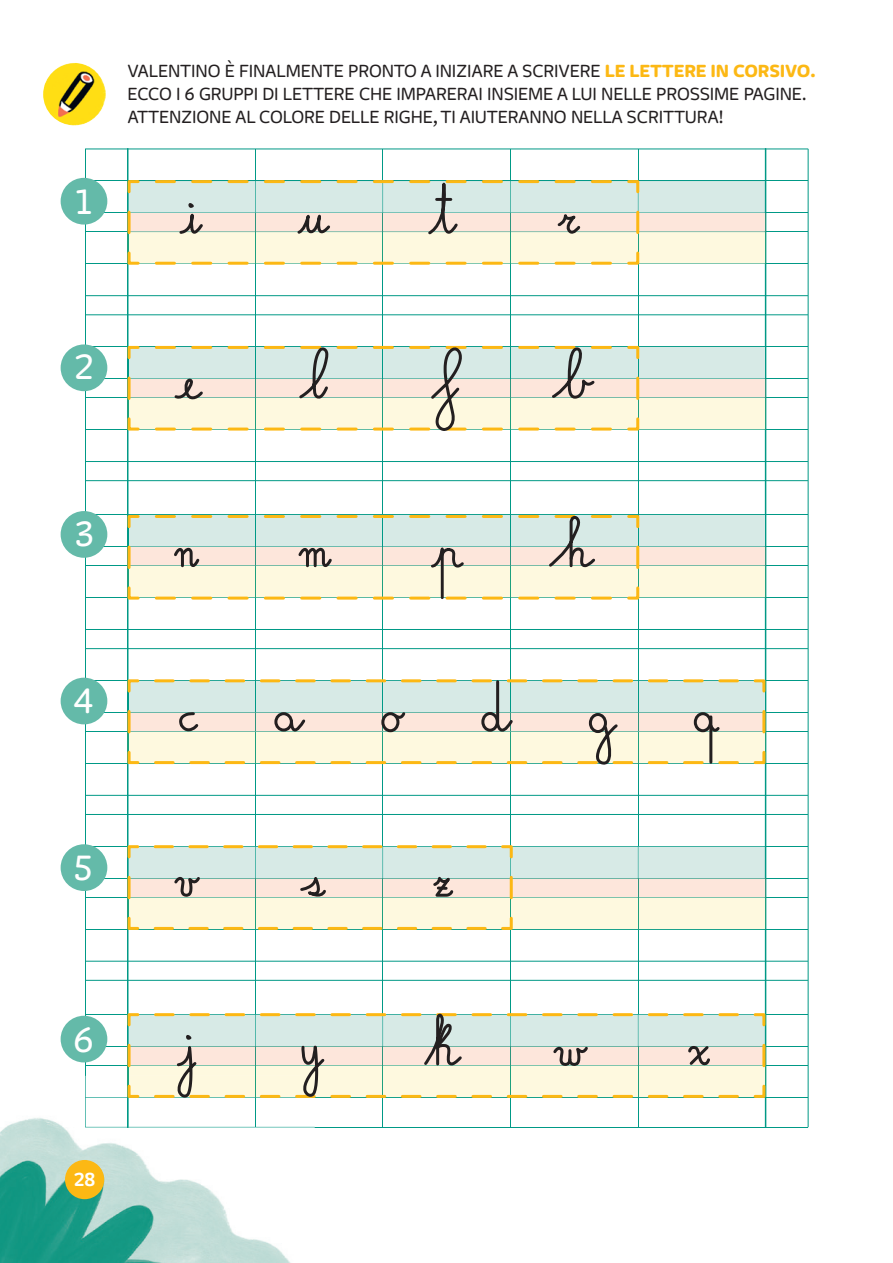
<style>
.page{position:relative;width:893px;height:1263px;background:#fff}
.page>*{position:absolute;margin:0;border:0;box-sizing:border-box;transform-origin:0 0}
.t1{font:500 39px "Freight Round Pro";color:#fff}
.t2{font:21px "Freight Round Pro Semi";color:#fff}
.t3{font:500 19.5px/23.4px "Freight Round Pro";letter-spacing:-.01em;color:#231f20}
.s1{font-weight:700;color:#fcb814}
</style>
<div class="page">
<hr style="left:85px;top:149px;width:723px;height:1px;background:#009986">
<hr style="left:85px;top:149px;width:1px;height:978px;background:#009986">
<hr style="left:255px;top:149px;width:1px;height:978px;background:#009986">
<hr style="left:383px;top:149px;width:1px;height:978px;background:#009986">
<hr style="left:510px;top:149px;width:1px;height:978px;background:#009986">
<hr style="left:638px;top:149px;width:1px;height:978px;background:#009986">
<hr style="left:808px;top:149px;width:1px;height:978px;background:#009986">
<hr style="left:765px;top:148px;width:1px;height:980px;background:#009986">
<hr style="left:127px;top:148px;width:1px;height:980px;background:#009986">
<hr style="left:85px;top:181px;width:723px;height:1px;background:#009986">
<hr style="left:85px;top:213px;width:723px;height:1px;background:#009986">
<hr style="left:85px;top:295px;width:723px;height:1px;background:#009986">
<hr style="left:85px;top:315px;width:723px;height:1px;background:#009986">
<hr style="left:85px;top:763px;width:723px;height:1px;background:#009986">
<hr style="left:85px;top:795px;width:723px;height:1px;background:#009986">
<hr style="left:85px;top:846px;width:723px;height:1px;background:#009986">
<hr style="left:85px;top:814px;width:723px;height:1px;background:#009986">
<hr style="left:85px;top:897px;width:723px;height:1px;background:#009986">
<hr style="left:85px;top:878px;width:723px;height:1px;background:#009986">
<hr style="left:85px;top:929px;width:723px;height:1px;background:#009986">
<hr style="left:85px;top:980px;width:723px;height:1px;background:#009986">
<hr style="left:85px;top:961px;width:723px;height:1px;background:#009986">
<hr style="left:85px;top:1014px;width:723px;height:1px;background:#009986">
<hr style="left:85px;top:1065px;width:723px;height:1px;background:#009986">
<hr style="left:85px;top:1046px;width:723px;height:1px;background:#009986">
<hr style="left:85px;top:1097px;width:723px;height:1px;background:#009986">
<hr style="left:85px;top:680px;width:723px;height:1px;background:#009986">
<hr style="left:85px;top:712px;width:723px;height:1px;background:#009986">
<hr style="left:85px;top:731px;width:723px;height:1px;background:#009986">
<hr style="left:85px;top:264px;width:723px;height:1px;background:#009986">
<hr style="left:85px;top:346px;width:723px;height:1px;background:#009986">
<hr style="left:85px;top:397px;width:723px;height:1px;background:#009986">
<hr style="left:85px;top:378px;width:723px;height:1px;background:#009986">
<hr style="left:85px;top:429px;width:723px;height:1px;background:#009986">
<hr style="left:85px;top:480px;width:723px;height:1px;background:#009986">
<hr style="left:85px;top:461px;width:723px;height:1px;background:#009986">
<hr style="left:85px;top:514px;width:723px;height:1px;background:#009986">
<hr style="left:85px;top:565px;width:723px;height:1px;background:#009986">
<hr style="left:85px;top:546px;width:723px;height:1px;background:#009986">
<hr style="left:85px;top:597px;width:723px;height:1px;background:#009986">
<hr style="left:85px;top:648px;width:723px;height:1px;background:#009986">
<hr style="left:85px;top:629px;width:723px;height:1px;background:#009986">
<hr style="left:85px;top:232px;width:723px;height:1px;background:#009986">
<hr style="left:85px;top:1127px;width:723px;height:1px;background:#009986">
<img style="left:0;top:1101px;width:315px;height:162px">
<img style="left:85px;top:1076px;width:1px;height:51px">
<img style="left:255px;top:1101px;width:1px;height:26px">
<img style="left:127px;top:1101px;width:1px;height:26px">
<img style="left:85px;top:1097px;width:41px;height:1px">
<img style="left:85px;top:1127px;width:230px;height:1px">
<svg style="left:126px;top:148px;width:640px;height:285px"></svg>
<div style="left:61px;top:511px;width:46px;height:47px;background:#64baa9;border-radius:50%"></div>
<svg style="left:127px;top:514px;width:639px;height:87px;background:#e3e5d2"></svg>
<div style="left:61px;top:678px;width:46px;height:46px;background:#64baa9;border-radius:50%"></div>
<div style="left:61px;top:844px;width:46px;height:47px;background:#64baa9;border-radius:50%"></div>
<div style="left:61px;top:1016px;width:46px;height:46px;background:#64baa9;border-radius:50%"></div>
<div style="left:61px;top:344px;width:46px;height:47px;background:#64baa9;border-radius:50%"></div>
<div style="left:61px;top:178px;width:46px;height:47px;background:#64baa9;border-radius:50%"></div>
<svg style="left:127px;top:1013px;width:639px;height:88px;background:#e3e4d1"></svg>
<svg style="left:127px;top:820px;width:639px;height:111px"></svg>
<img style="left:43px;top:63px;width:63px;height:62px;border-radius:31px">
<svg style="left:127px;top:678px;width:640px;height:87px;background:#e3e4d0"></svg>
<div style="left:65px;top:1160px;width:39px;height:39px;background:#fcb814;border-radius:50%"></div>
<h1 class="t1" style="left:74px;top:178px;width:21px">1</h1>
<p class="t3" style="left:128px;top:59px;width:689px">VALENTINO È FINALMENTE PRONTO A INIZIARE A SCRIVERE <span class="s1">LE LETTERE IN CORSIVO.<br></span>ECCO I 6 GRUPPI DI LETTERE CHE IMPARERAI INSIEME A LUI NELLE PROSSIME PAGINE.<br>ATTENZIONE AL COLORE DELLE RIGHE, TI AIUTERANNO NELLA SCRITTURA!</p>
<h1 class="t1" style="left:74px;top:342px;width:21px">2</h1>
<h1 class="t1" style="left:75px;top:510px;width:21px">3</h1>
<h1 class="t1" style="left:74px;top:677px;width:21px">4</h1>
<h1 class="t1" style="left:74px;top:843px;width:21px">5</h1>
<h1 class="t1" style="left:74px;top:1015px;width:21px">6</h1>
<p class="t2" style="left:74px;top:1166px;width:23px">28</p>
</div>
